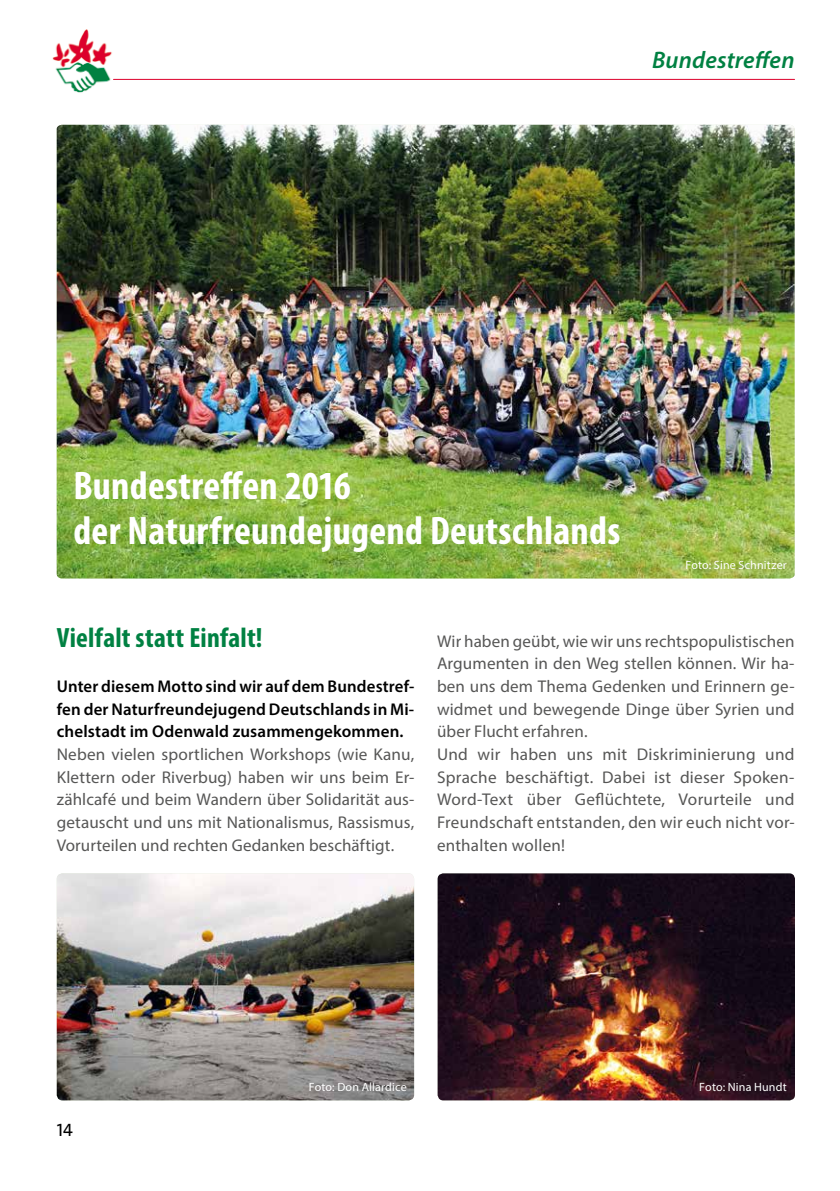
<style>
.page{position:relative;width:840px;height:1191px;background:#fff}
.page>*{position:absolute;margin:0;border:0;box-sizing:border-box;transform-origin:0 0}
.t1{font:700 condensed 40px/45.4px "Myriad Pro";letter-spacing:.01em;color:#fff}
.t2{font:700 condensed 28px "Myriad Pro";letter-spacing:.01em;color:#008142}
.t3{font:italic 600 24px "Myriad Pro";letter-spacing:.01em;color:#008142}
.t4{font:18px "The Sans Regular Caps";color:#000}
.t5{font:17px/22.6px "Myriad Pro";letter-spacing:.01em;color:#565655;text-align:justify}
.t6{font:600 17px/22.6px "Myriad Pro";letter-spacing:.01em;color:#000;text-align:justify}
.t7{font:12px "Myriad Pro";letter-spacing:.015em;color:#fff}
</style>
<div class="page">
<hr style="left:113px;top:79px;width:681px;height:1px;background:#dd002c">
<img style="left:52px;top:30px;width:63px;height:63px">
<img style="left:57px;top:873px;width:357px;height:227px">
<img style="left:437px;top:873px;width:357px;height:227px">
<img style="left:57px;top:125px;width:737px;height:453px">
<h3 class="t3" style="left:651px;top:45px;width:144px">Bundestreffen</h3>
<h1 class="t1" style="left:73px;top:462px;width:548px">Bundestreffen 2016<br>der Naturfreundejugend Deutschlands</h1>
<p class="t7" style="left:685px;top:557px;width:103px">Foto: Sine Schnitzer</p>
<h2 class="t2" style="left:57px;top:619px;width:207px">Vielfalt statt Einfalt!</h2>
<p class="t6" style="left:57px;top:674px;width:359px">Unter diesem Motto sind wir auf dem Bundestref&shy;fen der Naturfreundejugend Deutschlands in Mi&shy;chelstadt im Odenwald zusammengekommen.</p>
<p class="t5" style="left:57px;top:742px;width:359px">Neben vielen sportlichen Workshops (wie Kanu, Klettern oder Riverbug) haben wir uns beim Er&shy;zählcafé und beim Wandern über Solidarität aus&shy;getauscht und uns mit Nationalismus, Rassismus, Vorurteilen und rechten Gedanken beschäftigt.</p>
<p class="t5" style="left:437px;top:629px;width:359px;text-align:left">Wir haben geübt, wie wir uns rechtspopulistischen Argumenten in den Weg stellen können. Wir ha&shy;ben uns dem Thema Gedenken und Erinnern ge&shy;widmet und bewegende Dinge über Syrien und über Flucht erfahren.<br>Und wir haben uns mit Diskriminierung und Sprache beschäftigt. Dabei ist dieser Spoken-Word-Text über Geflüchtete, Vorurteile und Freundschaft entstanden, den wir euch nicht vor&shy;enthalten wollen!</p>
<p class="t4" style="left:57px;top:1120px;width:18px">14</p>
<p class="t7" style="left:308px;top:1079px;width:99px">Foto: Don Allardice</p>
<p class="t7" style="left:699px;top:1079px;width:89px">Foto: Nina Hundt</p>
</div>
